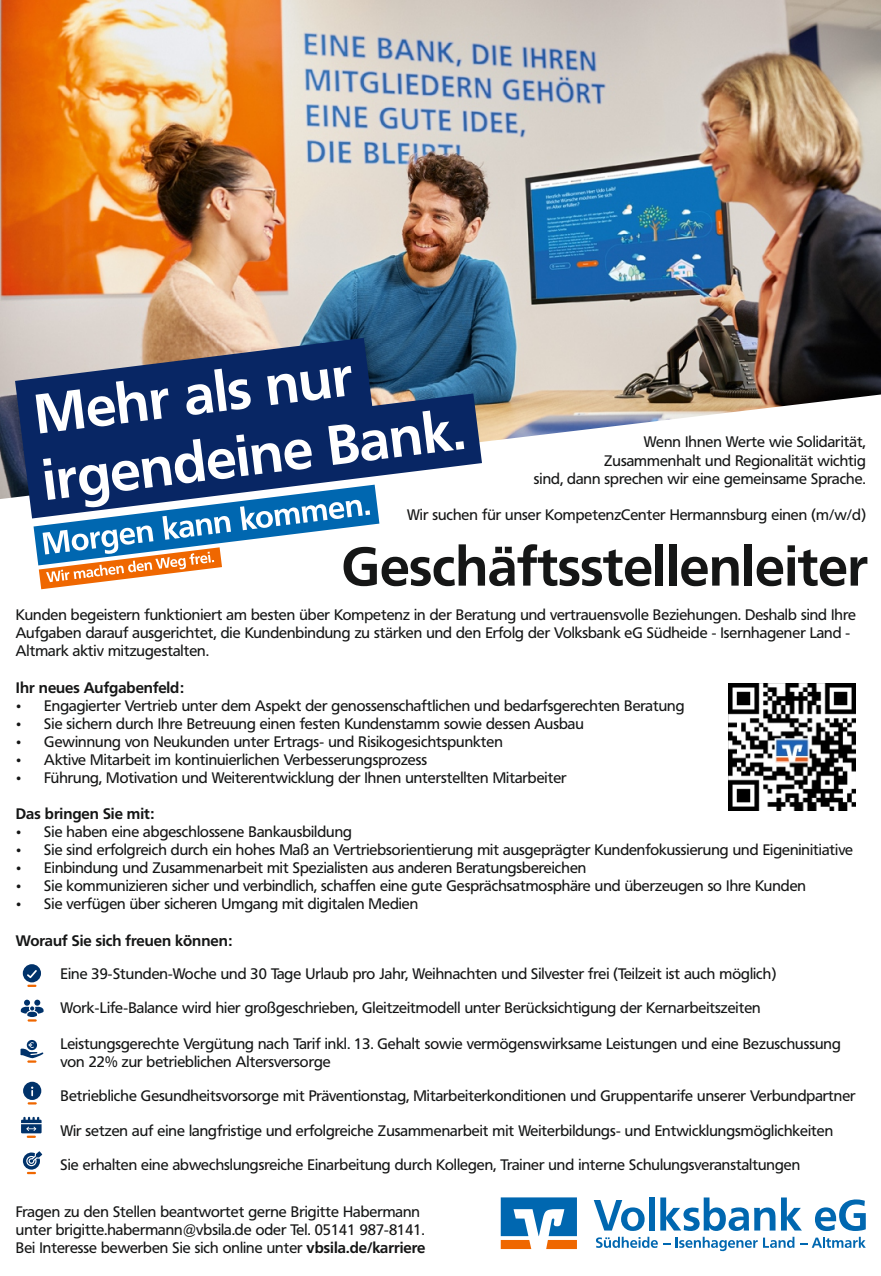
<style>
.page{position:relative;width:881px;height:1276px;background:#fff}
.page>*{position:absolute;margin:0;border:0;box-sizing:border-box;transform-origin:0 0}
.t1{font:700 55.12px/66.8px "Frutiger VR";color:#fff}
.t2{font:700 54px "Frutiger VR";color:#151616}
.t3{font:15.08px/18px "Frutiger VR";color:#151616}
.t4{font:700 15.08px "Frutiger VR";color:#151616}
.s1{font-weight:700}
</style>
<div class="page">
<img style="left:0;top:0;width:880px;height:393px">
<svg style="left:0;top:393px;width:880px;height:418px"></svg>
<svg style="left:34px;top:518px;width:345px;height:71px"></svg>
<svg style="left:0;top:206px;width:1px;height:25px"></svg>
<svg style="left:0;top:586px;width:1px;height:26px"></svg>
<svg style="left:880px;top:206px;width:1px;height:25px"></svg>
<svg style="left:500px;top:1197px;width:76px;height:52px"></svg>
<svg style="left:593px;top:1197px;width:272px;height:54px"></svg>
<svg style="left:23px;top:393px;width:459px;height:125px;fill:#082664"></svg>
<svg style="left:15px;top:338px;width:357px;height:112px;background:#2d4271"></svg>
<svg style="left:21px;top:999px;width:23px;height:22px"></svg>
<svg style="left:23px;top:1151px;width:19px;height:23px"></svg>
<svg style="left:21px;top:1116px;width:21px;height:22px"></svg>
<svg style="left:23px;top:964px;width:18px;height:23px"></svg>
<svg style="left:23px;top:1081px;width:18px;height:23px"></svg>
<svg style="left:21px;top:1040px;width:23px;height:22px"></svg>
<img style="left:728px;top:683px;width:127px;height:127px">
<svg style="left:17px;top:704px;width:4px;height:4px"></svg>
<svg style="left:17px;top:722px;width:4px;height:4px"></svg>
<svg style="left:17px;top:740px;width:4px;height:4px"></svg>
<svg style="left:17px;top:758px;width:4px;height:4px"></svg>
<svg style="left:17px;top:776px;width:4px;height:4px"></svg>
<h1 class="t1" style="left:31px;top:386px;width:426px;rotate:-7deg">Mehr als nur irgendeine Bank.</h1>
<h2 class="t2" style="left:342px;top:544px;width:527px">Geschäftsstellenleiter</h2>
<p class="t3" style="left:533px;top:434px;width:333px;text-align:right">Wenn Ihnen Werte wie Solidarität,<br>Zusammenhalt und Regionalität wichtig<br>sind, dann sprechen wir eine gemeinsame Sprache.</p>
<p class="t3" style="left:407px;top:506px;width:460px">Wir suchen für unser KompetenzCenter Hermannsburg einen (m/w/d)</p>
<p class="t3" style="left:16px;top:607px;width:841px">Kunden begeistern funktioniert am besten über Kompetenz in der Beratung und vertrauensvolle Beziehungen. Deshalb sind Ihre<br>Aufgaben darauf ausgerichtet, die Kundenbindung zu stärken und den Erfolg der Volksbank eG Südheide - Isernhagener Land -<br>Altmark aktiv mitzugestalten.</p>
<p class="t4" style="left:16px;top:681px;width:169px">Ihr neues Aufgabenfeld:</p>
<p class="t3" style="left:44px;top:697px;width:641px">Engagierter Vertrieb unter dem Aspekt der genossenschaftlichen und bedarfsgerechten Beratung Sie sichern durch Ihre Betreuung einen festen Kundenstamm sowie dessen Ausbau<br>Gewinnung von Neukunden unter Ertrags- und Risikogesichtspunkten<br>Aktive Mitarbeit im kontinuierlichen Verbesserungsprozess<br>Führung, Motivation und Weiterentwicklung der Ihnen unterstellten Mitarbeiter</p>
<p class="t4" style="left:16px;top:807px;width:140px">Das bringen Sie mit:</p>
<p class="t3" style="left:44px;top:824px;width:810px">Sie haben eine abgeschlossene Bankausbildung<br>Sie sind erfolgreich durch ein hohes Maß an Vertriebsorientierung mit ausgeprägter Kundenfokussierung und Eigeninitiative Einbindung und Zusammenarbeit mit Spezialisten aus anderen Beratungsbereichen<br>Sie kommunizieren sicher und verbindlich, schaffen eine gute Gesprächsatmosphäre und überzeugen so Ihre Kunden<br>Sie verfügen über sicheren Umgang mit digitalen Medien</p>
<p class="t4" style="left:16px;top:934px;width:218px">Worauf Sie sich freuen können:</p>
<p class="t3" style="left:60px;top:965px;width:716px">Eine 39-Stunden-Woche und 30 Tage Urlaub pro Jahr, Weihnachten und Silvester frei (Teilzeit ist auch möglich)</p>
<p class="t3" style="left:60px;top:1000px;width:701px">Work-Life-Balance wird hier großgeschrieben, Gleitzeitmodell unter Berücksichtigung der Kernarbeitszeiten</p>
<p class="t3" style="left:60px;top:1036px;width:781px">Leistungsgerechte Vergütung nach Tarif inkl. 13. Gehalt sowie vermögenswirksame Leistungen und eine Bezuschussung von 22% zur betrieblichen Altersversorge</p>
<p class="t3" style="left:60px;top:1088px;width:796px">Betriebliche Gesundheitsvorsorge mit Präventionstag, Mitarbeiterkonditionen und Gruppentarife unserer Verbundpartner</p>
<p class="t3" style="left:60px;top:1122px;width:773px">Wir setzen auf eine langfristige und erfolgreiche Zusammenarbeit mit Weiterbildungs- und Entwicklungsmöglichkeiten</p>
<p class="t3" style="left:60px;top:1156px;width:740px">Sie erhalten eine abwechslungsreiche Einarbeitung durch Kollegen, Trainer und interne Schulungsveranstaltungen</p>
<p class="t3" style="left:16px;top:1203px;width:410px">Fragen zu den Stellen beantwortet gerne Brigitte Habermann unter brigitte.habermann@vbsila.de oder Tel. 05141 987-8141.<br>Bei Interesse bewerben Sie sich online unter <span class="s1">vbsila.de/karriere</span></p>
</div>
